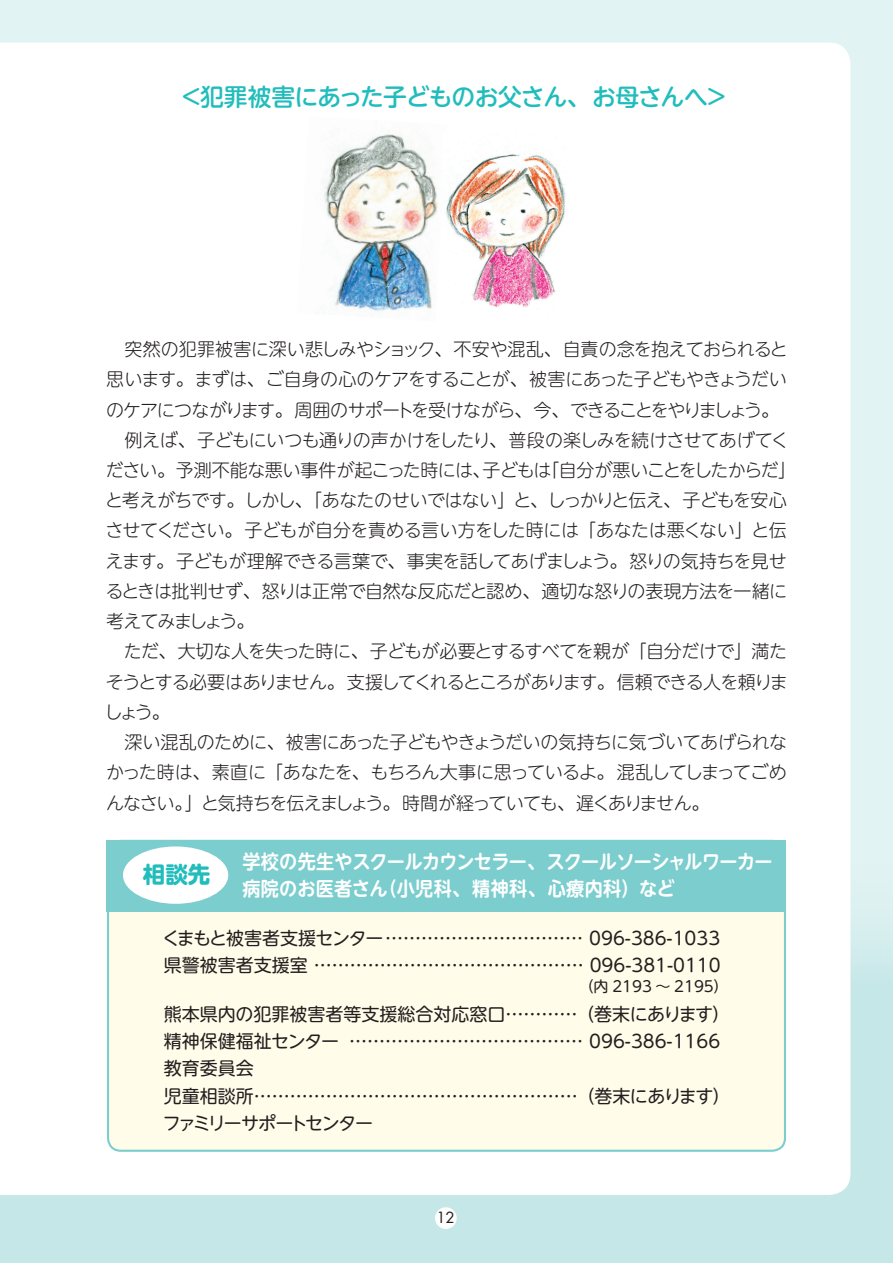
<style>
.page{position:relative;width:893px;height:1263px;background:#e1f3f3}
.page>*{position:absolute;margin:0;border:0;box-sizing:border-box;transform-origin:0 0}
.t1{font:500 24px "UD Shin M Go Pro";letter-spacing:-.03em;color:#21bdbd}
.t2{font:700 22.5px "UD Shin M Go Pro";color:#21bdbd}
.t3{font:700 19.5px/27px "UD Shin M Go Pro De";letter-spacing:-.02em;color:#fff;scale:.93 1}
.t4{font:300 18px/30.3px "UD Shin M Go Pro";letter-spacing:-.04em;color:#231f20}
.t5{font:18px/27.3px "UD Shin M Go Pro";color:#231f20}
.t6{font:15px "UD Shin M Go Pro";color:#231f20}
.t7{font:15px "Futura";color:#231f20}
</style>
<div class="page">
<div style="left:0;top:857px;width:893px;height:406px;background:#c6e7e8"></div>
<div style="left:0;top:43px;width:850px;height:1152px;background:#fff"></div>
<img style="left:297px;top:116px;width:150px;height:205px">
<div style="left:108px;top:841px;width:677px;height:310px;background:#fffde9;border-radius:13px"></div>
<div style="left:107px;top:840px;width:679px;height:71px;background:#7bcdce"></div>
<div style="left:123px;top:846px;width:105px;height:58px;background:#fff;border-radius:50%"></div>
<img style="left:442px;top:133px;width:128px;height:187px">
<div style="left:435px;top:1207px;width:22px;height:22px;background:#fff;border-radius:50%"></div>
<h1 class="t1" style="left:179px;top:78px;width:551px">＜犯罪被害にあった子どものお父さん、お母さんへ＞</h1>
<p class="t4" style="left:105px;top:333px;width:693px">　突然の犯罪被害に深い悲しみやショック、不安や混乱、自責の念を抱えておられると思います。まずは、ご自身の心のケアをすることが、被害にあった子どもやきょうだいのケアにつながります。周囲のサポートを受けながら、今、できることをやりましょう。　例えば、子どもにいつも通りの声かけをしたり、普段の楽しみを続けさせてあげてください。予測不能な悪い事件が起こった時には、子どもは「自分が悪いことをしたからだ」と考えがちです。しかし、「あなたのせいではない」と、しっかりと伝え、子どもを安心させてください。子どもが自分を責める言い方をした時には「あなたは悪くない」と伝えます。子どもが理解できる言葉で、事実を話してあげましょう。怒りの気持ちを見せるときは批判せず、怒りは正常で自然な反応だと認め、適切な怒りの表現方法を一緒に考えてみましょう。　　<br>　ただ、大切な人を失った時に、子どもが必要とするすべてを親が「自分だけで」満たそうとする必要はありません。支援してくれるところがあります。信頼できる人を頼りましょう。<br>　深い混乱のために、被害にあった子どもやきょうだいの気持ちに気づいてあげられなかった時は、素直に「あなたを、もちろん大事に思っているよ。混乱してしまってごめんなさい。」と気持ちを伝えましょう。時間が経っていても、遅くありません。</p>
<p class="t2" style="left:143px;top:856px;width:69px">相談先</p>
<p class="t3" style="left:242px;top:847px;width:572px">学校の先生やスクールカウンセラー、スクールソーシャルワーカー病院のお医者さん（小児科、精神科、心療内科）など</p>
<p class="t5" style="left:162px;top:923px;width:560px">くまもと被害者支援センター …………………………… 096-386-1033県警被害者支援室 ……………………………………… 096-381-0110</p>
<p class="t6" style="left:579px;top:974px;width:151px">（内 2193 〜 2195）</p>
<p class="t5" style="left:163px;top:999px;width:569px">熊本県内の犯罪被害者等支援総合対応窓口 …………（巻末にあります）精神保健福祉センター ………………………………… 096-386-1166教育委員会<br>児童相談所 ………………………………………………（巻末にあります）ファミリーサポートセンター</p>
<p class="t7" style="left:436px;top:1207px;width:20px">12</p>
</div>
